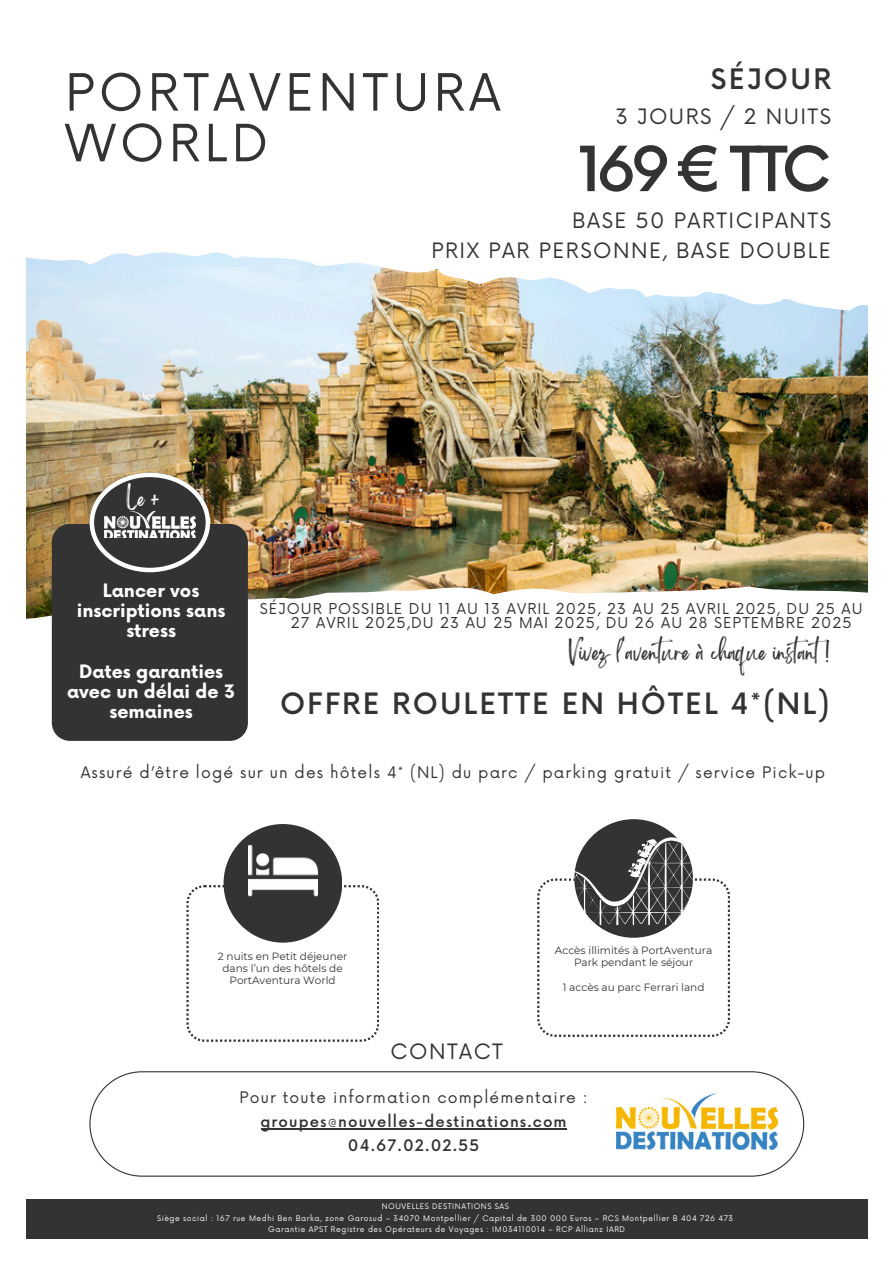
<style>
.page{position:relative;width:894px;height:1264px;background:#fff}
.page>*{position:absolute;margin:0;border:0;box-sizing:border-box;transform-origin:0 0}
.t1{font:500 60.6px "Now";letter-spacing:-.095em;color:#333}
.t2{font:49.95px/50.7px "Now";letter-spacing:.085em;color:#333}
.t3{font:500 28.65px "Now";letter-spacing:.075em;color:#333}
.t4{font:500 27.45px "Now";letter-spacing:.085em;color:#333}
.t5{font:20.7px "Now";letter-spacing:.07em;color:#333}
.t6{font:700 18px/20.2px "Now";color:#fff;text-align:center}
.t7{font:18px "Brightwall";color:#333}
.t8{font:17.55px "Brightwall";color:#fff}
.t9{font:15.45px "Now";letter-spacing:.07em;color:#333}
.t10{font:500 15.45px "Now";letter-spacing:.075em;color:#333}
.t11{font:500 15px "Now";letter-spacing:.075em;color:#333}
.t12{font:14.7px/14.7px "Now";letter-spacing:.075em;color:#333}
.t13{font:10.5px/12.3px "Montserrat";color:#333;text-align:center}
.t14{font:7.5px "Now";letter-spacing:.075em;color:#fff}
.s1{font-weight:400}
</style>
<div class="page">
<div style="left:0;top:1199px;width:893px;height:64px;background:#333"></div>
<div style="left:0;top:1239px;width:893px;height:24px;background:#fff"></div>
<img style="left:26px;top:252px;width:841px;height:367px">
<div style="left:0;top:0;width:26px;height:1263px;background:#fff"></div>
<div style="left:867px;top:0;width:26px;height:1263px;background:#fff"></div>
<svg style="left:186px;top:885px;width:193px;height:156px"></svg>
<div style="left:223px;top:824px;width:119px;height:118px;background:#333;border-radius:50%"></div>
<img style="left:248px;top:845px;width:69px;height:51px">
<div style="left:574px;top:819px;width:118px;height:118px;background:#333;border-radius:50%"></div>
<svg style="left:537px;top:837px;width:192px;height:199px"></svg>
<div style="left:52px;top:524px;width:196px;height:216px;background:#333;border-radius:18px"></div>
<svg style="left:89px;top:472px;width:121px;height:100px"></svg>
<img style="left:104px;top:511px;width:91px;height:26px">
<svg style="left:89px;top:1071px;width:715px;height:105px"></svg>
<img style="left:616px;top:1093px;width:161px;height:55px">
<hr style="left:260px;top:1128px;width:306px;height:1px;background:#333">
<h6 class="t2" style="left:65px;top:70px;width:437px">PORTAVENTURA<br>WORLD</h6>
<p class="t4" style="left:710px;top:65px;width:122px">SÉJOUR</p>
<h5 class="t5" style="left:615px;top:105px;width:217px">3 JOURS / 2 NUITS</h5>
<h5 class="t1" style="left:577px;top:137px;width:255px">169 € TTC</h5>
<p class="t5" style="left:572px;top:208px;width:260px">BASE 50 PARTICIPANTS</p>
<h3 class="t5" style="left:431px;top:239px;width:401px">PRIX PAR PERSONNE, BASE DOUBLE</h3>
<p class="t8" style="left:126px;top:492px;width:35px">Le +</p>
<p class="t6" style="left:77px;top:581px;width:150px">Lancer vos inscriptions sans stress</p>
<h4 class="t6" style="left:67px;top:662px;width:169px">Dates garanties avec un délai de 3 semaines</h4>
<h4 class="t12" style="left:291px;top:602px;width:573px;text-indent:-31px">SÉJOUR POSSIBLE DU 11 AU 13 AVRIL 2025, 23 AU 25 AVRIL 2025, DU 25 AU<br>27 AVRIL 2025,DU 23 AU 25 MAI 2025, DU 26 AU 28 SEPTEMBRE 2025</h4>
<p class="t7" style="left:569px;top:646px;width:268px">Vivez l'aventure à chaque instant!</p>
<h6 class="t3" style="left:280px;top:688px;width:551px">OFFRE ROULETTE EN HÔTEL 4*(NL)</h6>
<p class="t9" style="left:81px;top:763px;width:745px">Assuré d’être logé sur un des hôtels 4* (NL) du parc / parking gratuit / service Pick-up</p>
<h3 class="t13" style="left:218px;top:949px;width:131px">2 nuits en Petit déjeuner dans l’un des hôtels de<br>PortAventura World</h3>
<h1 class="t13" style="left:554px;top:944px;width:159px">Accès illimités à PortAventura<br>Park pendant le séjour</h1>
<h4 class="t13" style="left:562px;top:980px;width:143px">1 accès au parc Ferrari land</h4>
<p class="t5" style="left:390px;top:1040px;width:114px">CONTACT</p>
<p class="t9" style="left:239px;top:1089px;width:349px">Pour toute information complémentaire :</p>
<p class="t11" style="left:260px;top:1109px;width:308px">groupes<span class="s1">@</span>nouvelles-destinations.com</p>
<p class="t10" style="left:348px;top:1132px;width:133px">04.67.02.02.55</p>
<p class="t14" style="left:381px;top:1202px;width:129px">NOUVELLES DESTINATIONS SAS</p>
<p class="t14" style="left:157px;top:1213px;width:577px">Siège social : 167 rue Medhi Ben Barka, zone Garosud – 34070 Montpellier / Capital de 300 000 Euros – RCS Montpellier B 404 726 473</p>
<p class="t14" style="left:268px;top:1224px;width:358px">Garantie APST Registre des Opérateurs de Voyages : IM034110014 – RCP Allianz IARD</p>
</div>
